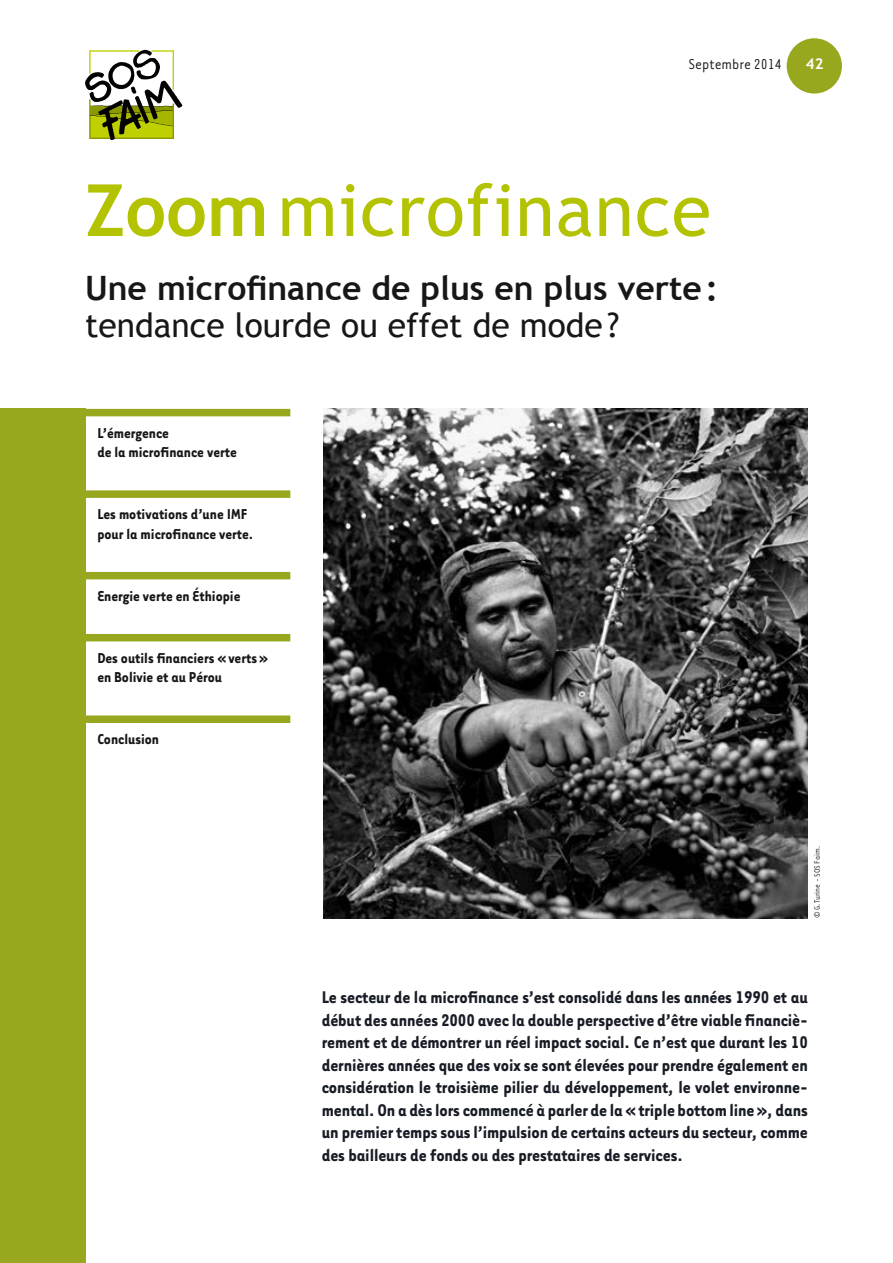
<style>
.page{position:relative;width:893px;height:1263px;background:#fff}
.page>*{position:absolute;margin:0;border:0;box-sizing:border-box;transform-origin:0 0}
.t1{font:72px "Trebuchet MS";letter-spacing:.015em;color:#b3c201}
.t2{font:700 33.6px "Trebuchet MS";color:#181716}
.t3{font:33.6px "Trebuchet MS";color:#181716}
.t4{font:700 19.5px/22.5px "Tarzana Narrow";letter-spacing:-.005em;color:#181c25;text-align:justify}
.t5{font:700 16.5px/19.5px "Tarzana Narrow";color:#181716}
.t6{font:16.5px "Tarzana Narrow";color:#181716}
.t7{font:700 15px "Trebuchet MS";color:#fff}
.t8{font:9px "Tarzana Narrow";color:#181716}
.s1{font-weight:700}
</style>
<div class="page">
<div style="left:0;top:409px;width:85px;height:854px;background:#98a81e"></div>
<div style="left:787px;top:38px;width:55px;height:56px;background:#98a81e;border-radius:50%"></div>
<svg style="left:85px;top:50px;width:97px;height:90px"></svg>
<img style="left:323px;top:409px;width:485px;height:509px">
<div style="left:85px;top:409px;width:205px;height:7px;background:#98a81e"></div>
<div style="left:85px;top:490px;width:205px;height:8px;background:#98a81e"></div>
<div style="left:85px;top:572px;width:205px;height:7px;background:#98a81e"></div>
<div style="left:85px;top:634px;width:205px;height:7px;background:#98a81e"></div>
<div style="left:85px;top:715px;width:205px;height:8px;background:#98a81e"></div>
<p class="t6" style="left:688px;top:54px;width:95px">Septembre 2014</p>
<p class="t7" style="left:806px;top:54px;width:19px">42</p>
<h1 class="t1" style="left:85px;top:168px;width:627px"><span class="s1">Zoom</span>microfinance</h1>
<h2 class="t2" style="left:85px;top:267px;width:635px">Une microfinance de plus en plus verte:</h2>
<h2 class="t3" style="left:85px;top:305px;width:536px">tendance lourde ou effet de mode?</h2>
<p class="t5" style="left:97px;top:422px;width:141px">L’émergence<br>de la microfinance verte</p>
<p class="t5" style="left:97px;top:504px;width:158px">Les motivations d’une IMF pour la microfinance verte.</p>
<p class="t5" style="left:97px;top:585px;width:145px">Energie verte en Éthiopie</p>
<p class="t5" style="left:97px;top:647px;width:172px">Des outils financiers «verts» en Bolivie et au Pérou</p>
<p class="t5" style="left:97px;top:729px;width:63px">Conclusion</p>
<p class="t8" style="left:811px;top:918px;width:74px;rotate:-90deg">© G.Turine - SOS Faim.</p>
<p class="t4" style="left:322px;top:985px;width:488px">Le secteur de la microfinance s’est consolidé dans les années 1990 et au début des années 2000 avec la double perspective d’être viable financiè&shy;rement et de démontrer un réel impact social. Ce n’est que durant les 10 dernières années que des voix se sont élevées pour prendre également en considération le troisième pilier du développement, le volet environne&shy;mental. On a dès lors commencé à parler de la «triple bottom line», dans un premier temps sous l’impulsion de certains acteurs du secteur, comme des bailleurs de fonds ou des prestataires de services.</p>
</div>
